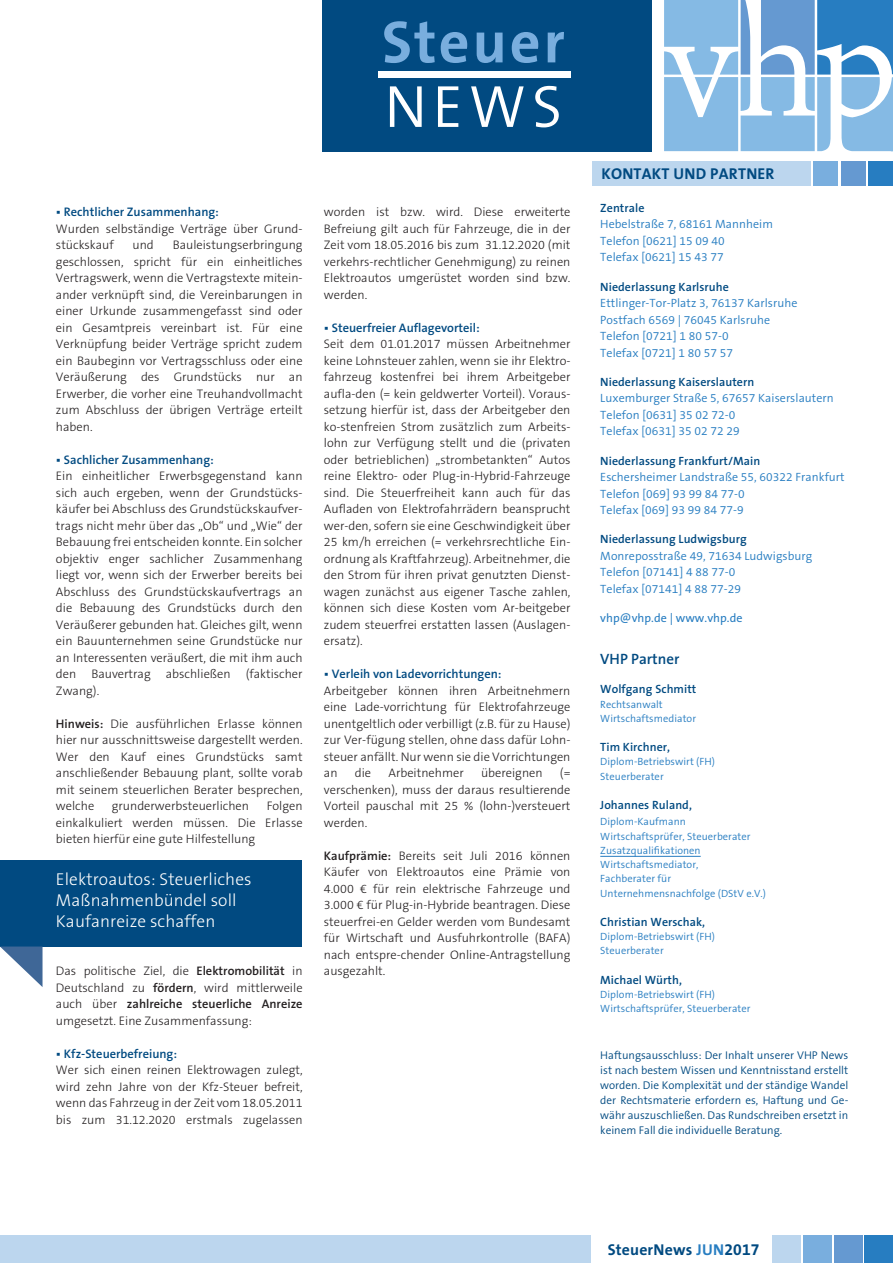
<style>
.page{position:relative;width:893px;height:1263px;background:#fff}
.page>*{position:absolute;margin:0;border:0;box-sizing:border-box;transform-origin:0 0}
.t1{font:300 17.25px/21px "The Sans B Plus W3";letter-spacing:.005em;color:#fff}
.t2{font:700 15.75px "The Sans B Plus W7";letter-spacing:.015em;color:#014a81}
.t3{font:600 15px "The Sans";color:#014a81}
.t4{font:300 12.45px/16.5px "The Sans B Plus W3";color:#231f20;text-align:justify}
.t5{font:600 12.45px "The Sans B Plus W6";color:#014a81}
.t6{font:600 12.45px "The Sans B Plus W6";color:#231f20}
.t7{font:300 12px/16.5px "The Sans B Plus W4";letter-spacing:.005em;color:#277dc1}
.t8{font:600 12px "The Sans";letter-spacing:.005em;color:#014a81}
.t9{font:12px "The Sans B Plus W5 Plain";letter-spacing:.005em;color:#277dc1}
.t10{font:300 11.25px/15px "The Sans B Plus W4";color:#014a81;text-align:justify}
.t11{font:300 10.5px/14.2px "The Sans B Plus W4";letter-spacing:.005em;color:#277dc1}
.s1{font-family:"The Sans B Plus W6";font-weight:600}
.s2{font-family:"The Sans B Plus W3";font-weight:300}
.s3{color:#277dc1}
</style>
<div class="page">
<div style="left:0;top:860px;width:302px;height:86px;background:#014a81"></div>
<svg style="left:0;top:946px;width:43px;height:41px"></svg>
<div style="left:0;top:1236px;width:591px;height:27px;background:#bcd6ee"></div>
<div style="left:834px;top:1236px;width:29px;height:27px;background:#6599d1"></div>
<div style="left:864px;top:1236px;width:29px;height:27px;background:#277dc1"></div>
<div style="left:803px;top:1236px;width:29px;height:27px;background:#79aede"></div>
<div style="left:772px;top:1236px;width:29px;height:27px;background:#bcd6ee"></div>
<div style="left:322px;top:0;width:330px;height:151px;background:#014a81"></div>
<div style="left:378px;top:72px;width:192px;height:6px;background:#fff"></div>
<svg style="left:390px;top:86px;width:169px;height:41px"></svg>
<svg style="left:384px;top:21px;width:180px;height:42px"></svg>
<svg style="left:664px;top:0;width:229px;height:151px"></svg>
<div style="left:841px;top:161px;width:24px;height:24px;background:#6599d1"></div>
<div style="left:813px;top:161px;width:25px;height:24px;background:#79aede"></div>
<div style="left:868px;top:161px;width:25px;height:24px;background:#277dc1"></div>
<div style="left:592px;top:161px;width:218px;height:24px;background:#bcd6ee"></div>
<hr style="left:600px;top:856px;width:101px;height:1px;background:#277dc1">
<p class="t5" style="left:64px;top:204px;width:157px">Rechtlicher Zusammenhang:</p>
<p class="t4" style="left:56px;top:220px;width:248px">Wurden selbständige Verträge über Grund&shy;stückskauf</p>
<p class="t4" style="left:56px;top:237px;width:248px;text-indent:117px">Bauleistungserbringung geschlossen, spricht für ein einheitliches Vertragswerk, wenn die Vertragstexte mitein&shy;ander verknüpft sind, die Vereinbarungen in einer Urkunde zusammengefasst sind oder ein Gesamtpreis vereinbart ist. Für eine Verknüpfung beider Verträge spricht zudem ein Baubeginn vor Vertragsschluss oder eine Veräußerung des Grundstücks nur an Erwerber, die vorher eine Treuhandvollmacht zum Abschluss der übrigen Verträge erteilt haben.</p>
<p class="t5" style="left:64px;top:451px;width:151px">Sachlicher Zusammenhang:</p>
<p class="t4" style="left:56px;top:468px;width:248px">Ein einheitlicher Erwerbsgegenstand kann sich auch ergeben, wenn der Grundstücks&shy;käufer bei Abschluss des Grundstückskaufver&shy;trags nicht mehr über das „Ob“ und „Wie“ der Bebauung frei entscheiden konnte. Ein solcher objektiv enger sachlicher Zusammenhang liegt vor, wenn sich der Erwerber bereits bei Abschluss des Grundstückskaufvertrags an die Bebauung des Grundstücks durch den Veräußerer gebunden hat. Gleiches gilt, wenn ein Bauunternehmen seine Grundstücke nur an Interessenten veräußert, die mit ihm auch den Bauvertrag abschließen (faktischer Zwang).</p>
<p class="t4" style="left:56px;top:715px;width:248px"><span class="s1">Hinweis:</span> Die ausführlichen Erlasse können hier nur ausschnittsweise dargestellt werden.<br>Wer den Kauf eines Grundstücks samt anschließender Bebauung plant, sollte vorab mit seinem steuerlichen Berater besprechen, welche</p>
<p class="t4" style="left:133px;top:237px;width:23px">und</p>
<p class="t4" style="left:56px;top:798px;width:248px;text-indent:211px">Folgen einkalkuliert werden müssen. Die Erlasse bieten hierfür eine gute Hilfestellung</p>
<h1 class="t1" style="left:56px;top:869px;width:197px">Elektroautos: Steuerliches<br>Maßnahmenbündel soll<br>Kaufanreize schaffen</h1>
<p class="t4" style="left:56px;top:963px;width:248px">Das politische Ziel, die <span class="s1">Elektromobilität</span> in<br>Deutschland zu <span class="s1">fördern</span>, wird mittlerweile</p>
<p class="t6" style="left:56px;top:996px;width:248px"><span class="s2">auch über</span> zahlreiche steuerliche Anreize</p>
<p class="t4" style="left:56px;top:1012px;width:197px">umgesetzt. Eine Zusammenfassung:</p>
<p class="t5" style="left:64px;top:1045px;width:115px">Kfz-Steuerbefreiung:</p>
<p class="t4" style="left:56px;top:1062px;width:248px">Wer sich einen reinen Elektrowagen zulegt, wird zehn Jahre von der Kfz-Steuer befreit, wenn das Fahrzeug in der Zeit vom 18.05.2011 bis zum 31.12.2020 erstmals zugelassen</p>
<p class="t4" style="left:112px;top:798px;width:139px">grunderwerbsteuerlichen</p>
<p class="t4" style="left:324px;top:204px;width:248px">worden ist bzw. wird. Diese erweiterte Befreiung gilt auch für Fahrzeuge, die in der Zeit vom 18.05.2016 bis zum 31.12.2020 (mit verkehrs-rechtlicher Genehmigung) zu reinen Elektroautos umgerüstet worden sind bzw. werden.</p>
<p class="t5" style="left:332px;top:319px;width:149px">Steuerfreier Auflagevorteil:</p>
<p class="t4" style="left:324px;top:336px;width:248px">Seit dem 01.01.2017 müssen Arbeitnehmer keine Lohnsteuer zahlen, wenn sie ihr Elektro&shy;fahrzeug kostenfrei bei ihrem Arbeitgeber aufla-den (= kein geldwerter Vorteil). Voraus&shy;setzung hierfür ist, dass der Arbeitgeber den ko-stenfreien Strom zusätzlich zum Arbeits&shy;lohn zur Verfügung stellt und die (privaten oder betrieblichen) „strombetankten“ Autos reine Elektro- oder Plug-in-Hybrid-Fahrzeuge sind. Die Steuerfreiheit kann auch für das Aufladen von Elektrofahrrädern beansprucht wer-den, sofern sie eine Geschwindigkeit über 25 km/h erreichen (= verkehrsrechtliche Ein&shy;ordnung als Kraftfahrzeug). Arbeitnehmer, die den Strom für ihren privat genutzten Dienst&shy;wagen zunächst aus eigener Tasche zahlen, können sich diese Kosten vom Ar-beitgeber zudem steuerfrei erstatten lassen (Auslagen&shy;ersatz).</p>
<p class="t5" style="left:332px;top:666px;width:171px">Verleih von Ladevorrichtungen:</p>
<p class="t4" style="left:324px;top:682px;width:248px">Arbeitgeber können ihren Arbeitnehmern eine Lade-vorrichtung für Elektrofahrzeuge unentgeltlich oder verbilligt (z.B. für zu Hause) zur Ver-fügung stellen, ohne dass dafür Lohn&shy;steuer anfällt. Nur wenn sie die Vorrichtungen an</p>
<p class="t4" style="left:324px;top:765px;width:248px;text-indent:236px">(= verschenken), muss der daraus resultierende Vorteil pauschal mit 25 % (lohn-)versteuert werden.</p>
<p class="t4" style="left:324px;top:847px;width:248px"><span class="s1">Kaufprämie:</span> Bereits seit Juli 2016 können Käufer von Elektroautos eine Prämie von 4.000 € für rein elektrische Fahrzeuge und 3.000 € für Plug-in-Hybride beantragen. Diese steuerfrei-en Gelder werden vom Bundesamt für Wirtschaft und Ausfuhrkontrolle (BAFA) nach entspre-chender Online-Antragstellung ausgezahlt.</p>
<p class="t4" style="left:355px;top:765px;width:18px">die</p>
<p class="t4" style="left:388px;top:765px;width:77px">Arbeitnehmer</p>
<p class="t4" style="left:481px;top:765px;width:63px">übereignen</p>
<p class="t2" style="left:601px;top:163px;width:175px">KONTAKT UND PARTNER</p>
<p class="t8" style="left:600px;top:198px;width:46px">Zentrale</p>
<p class="t7" style="left:600px;top:216px;width:174px">Hebelstraße 7, 68161 Mannheim<br>Telefon [0621] 15 09 40<br>Telefax [0621] 15 43 77</p>
<p class="t8" style="left:600px;top:276px;width:130px">Niederlassung Karlsruhe</p>
<p class="t7" style="left:600px;top:295px;width:199px">Ettlinger-Tor-Platz 3, 76137 Karlsruhe<br>Postfach 6569 | 76045 Karlsruhe<br>Telefon [0721] 1 80 57-0<br>Telefax [0721] 1 80 57 57</p>
<p class="t8" style="left:600px;top:372px;width:156px">Niederlassung Kaiserslautern</p>
<p class="t7" style="left:600px;top:390px;width:235px">Luxemburger Straße 5, 67657 Kaiserslautern<br>Telefon [0631] 35 02 72-0<br>Telefax [0631] 35 02 72 29</p>
<p class="t8" style="left:600px;top:450px;width:161px">Niederlassung Frankfurt/Main</p>
<p class="t7" style="left:600px;top:469px;width:246px">Eschersheimer Landstraße 55, 60322 Frankfurt<br>Telefon [069] 93 99 84 77-0<br>Telefax [069] 93 99 84 77-9</p>
<p class="t8" style="left:600px;top:529px;width:148px">Niederlassung Ludwigsburg</p>
<p class="t7" style="left:600px;top:548px;width:213px">Monreposstraße 49, 71634 Ludwigsburg<br>Telefon [07141] 4 88 77-0<br>Telefax [07141] 4 88 77-29</p>
<p class="t9" style="left:600px;top:610px;width:144px">vhp@vhp.de | www.vhp.de</p>
<p class="t3" style="left:600px;top:646px;width:81px">VHP Partner</p>
<p class="t8" style="left:600px;top:679px;width:98px">Wolfgang Schmitt</p>
<p class="t11" style="left:600px;top:697px;width:97px">Rechtsanwalt<br>Wirtschaftsmediator</p>
<p class="t8" style="left:600px;top:737px;width:71px">Tim Kirchner,</p>
<p class="t11" style="left:600px;top:755px;width:116px">Diplom-Betriebswirt (FH)<br>Steuerberater</p>
<p class="t8" style="left:600px;top:795px;width:93px">Johannes Ruland,</p>
<p class="t11" style="left:600px;top:815px;width:167px">Diplom-Kaufmann<br>Wirtschaftsprüfer, Steuerberater<br>Zusatzqualifikationen<br>Wirtschaftsmediator,<br>Fachberater für<br>Unternehmensnachfolge (DStV e.V.)</p>
<p class="t8" style="left:600px;top:912px;width:106px">Christian Werschak,</p>
<p class="t11" style="left:600px;top:929px;width:116px">Diplom-Betriebswirt (FH)<br>Steuerberater</p>
<p class="t8" style="left:600px;top:970px;width:83px">Michael Würth,</p>
<p class="t11" style="left:600px;top:987px;width:152px">Diplom-Betriebswirt (FH)<br>Wirtschaftsprüfer, Steuerberater</p>
<p class="t10" style="left:600px;top:1047px;width:250px">Haftungsausschluss: Der Inhalt unserer VHP News ist nach bestem Wissen und Kenntnisstand erstellt worden. Die Komplexität und der ständige Wandel der Rechtsmaterie erfordern es, Haftung und Ge&shy;währ auszuschließen. Das Rundschreiben ersetzt in keinem Fall die individuelle Beratung.</p>
<p class="t2" style="left:608px;top:1239px;width:153px">SteuerNews <span class="s3">JUN</span>2017</p>
</div>
